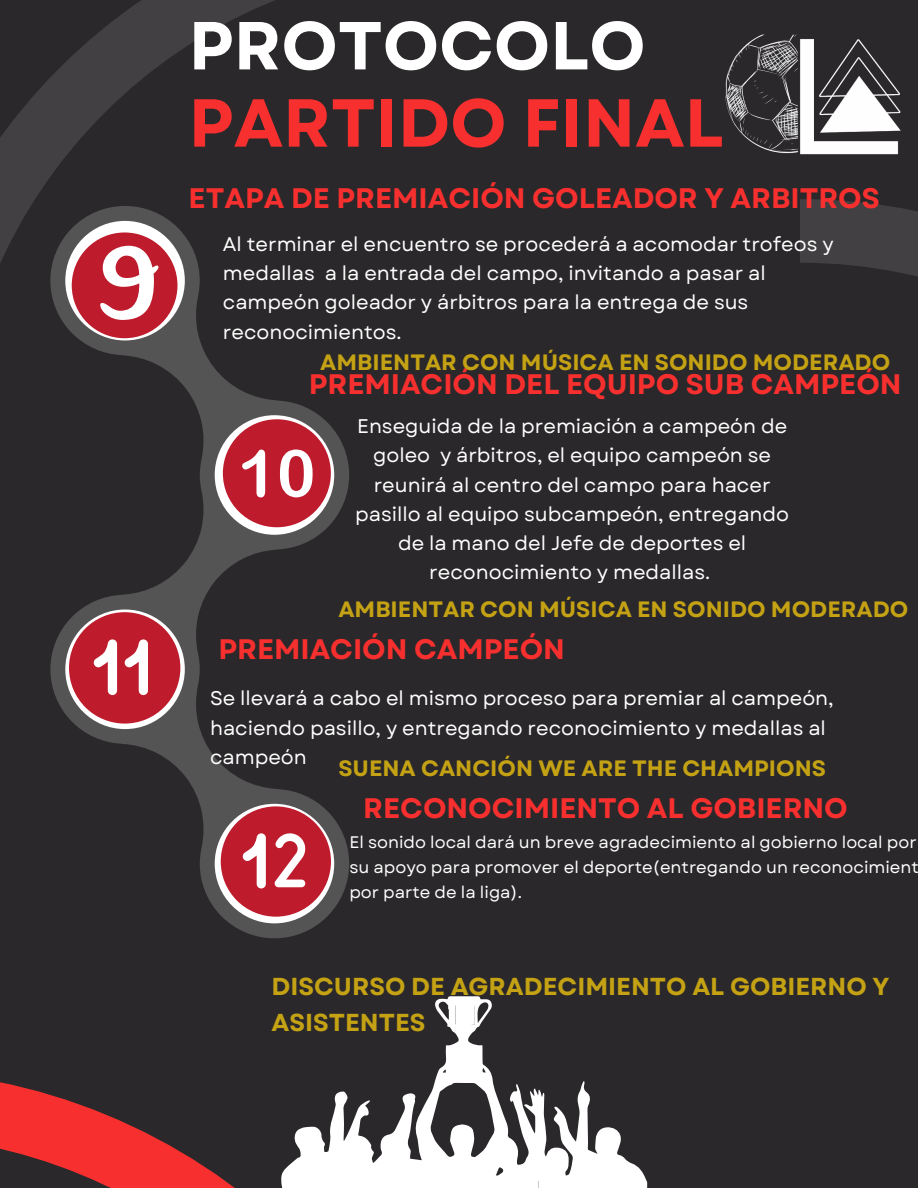
<style>
.page{position:relative;width:918px;height:1188px;background:#2a282a}
.page>*{position:absolute;margin:0;border:0;box-sizing:border-box;transform-origin:0 0}
.t1{font:700 67.8px/77.2px "Garet";color:#f7302f}
.t2{font:700 28.2px "Garet";color:#f7302f}
.t3{font:700 24.45px/36px "Garet";color:#c4a214}
.t4{font:700 22.2px "Garet";color:#c4a214}
.t5{font:19.8px/29.2px "Garet";color:#fff}
.t6{font:16.65px/24.8px "Garet";color:#fff}
.s1{color:#fff}
</style>
<div class="page">
<svg style="left:0;top:0;width:275px;height:263px"></svg>
<svg style="left:50px;top:206px;width:299px;height:700px"></svg>
<div style="left:65px;top:221px;width:120px;height:119px;background:#fff;border-radius:50%"></div>
<div style="left:215px;top:415px;width:119px;height:120px;background:#fff;border-radius:50%"></div>
<div style="left:65px;top:610px;width:120px;height:119px;background:#fff;border-radius:50%"></div>
<div style="left:215px;top:804px;width:119px;height:119px;background:#fff;border-radius:50%"></div>
<svg style="left:800px;top:203px;width:118px;height:73px;background:#3e3c3e"></svg>
<svg style="left:0;top:906px;width:336px;height:282px"></svg>
<svg style="left:280px;top:996px;width:367px;height:192px"></svg>
<svg style="left:455px;top:1002px;width:20px;height:25px"></svg>
<div style="left:371px;top:1168px;width:167px;height:20px;background:#fff"></div>
<img style="left:725px;top:34px;width:176px;height:169px">
<svg style="left:72px;top:232px;width:105px;height:106px"></svg>
<div style="left:223px;top:419px;width:108px;height:108px;background:#be1c2d;border-radius:50%"></div>
<svg style="left:242px;top:450px;width:23px;height:47px"></svg>
<svg style="left:280px;top:450px;width:33px;height:47px"></svg>
<svg style="left:69px;top:612px;width:111px;height:112px"></svg>
<svg style="left:221px;top:806px;width:110px;height:111px"></svg>
<p class="t1" style="left:189px;top:7px;width:537px"><span class="s1">PROTOCOLO<br></span>PARTIDO FINAL</p>
<p class="t2" style="left:189px;top:177px;width:693px">ETAPA DE PREMIACIÓN GOLEADOR Y ARBITROS</p>
<p class="t5" style="left:223px;top:229px;width:612px">Al terminar el encuentro se procederá a acomodar trofeos y medallas a la entrada del campo, invitando a pasar al campeón goleador y árbitros para la entrega de sus reconocimientos.</p>
<p class="t4" style="left:320px;top:346px;width:571px">AMBIENTAR CON MÚSICA EN SONIDO MODERADO</p>
<p class="t2" style="left:309px;top:364px;width:594px">PREMIACIÓN DEL EQUIPO SUB CAMPEÓN</p>
<p class="t5" style="left:355px;top:412px;width:435px;text-align:center">Enseguida de la premiación a campeón de goleo y árbitros, el equipo campeón se reunirá al centro del campo para hacer pasillo al equipo subcampeón, entregando de la mano del Jefe de deportes el reconocimiento y medallas.</p>
<p class="t4" style="left:338px;top:593px;width:571px">AMBIENTAR CON MÚSICA EN SONIDO MODERADO</p>
<p class="t2" style="left:218px;top:629px;width:348px">PREMIACIÓN CAMPEÓN</p>
<p class="t5" style="left:210px;top:684px;width:625px">Se llevará a cabo el mismo proceso para premiar al campeón, haciendo pasillo, y entregando reconocimiento y medallas al campeón</p>
<p class="t4" style="left:338px;top:752px;width:489px">SUENA CANCIÓN WE ARE THE CHAMPIONS</p>
<p class="t2" style="left:363px;top:788px;width:486px">RECONOCIMIENTO AL GOBIERNO</p>
<p class="t6" style="left:349px;top:830px;width:571px">El sonido local dará un breve agradecimiento al gobierno local por su apoyo para promover el deporte(entregando un reconocimient por parte de la liga).</p>
<p class="t3" style="left:272px;top:969px;width:619px">DISCURSO DE AGRADECIMIENTO AL GOBIERNO Y<br>ASISTENTES</p>
</div>
